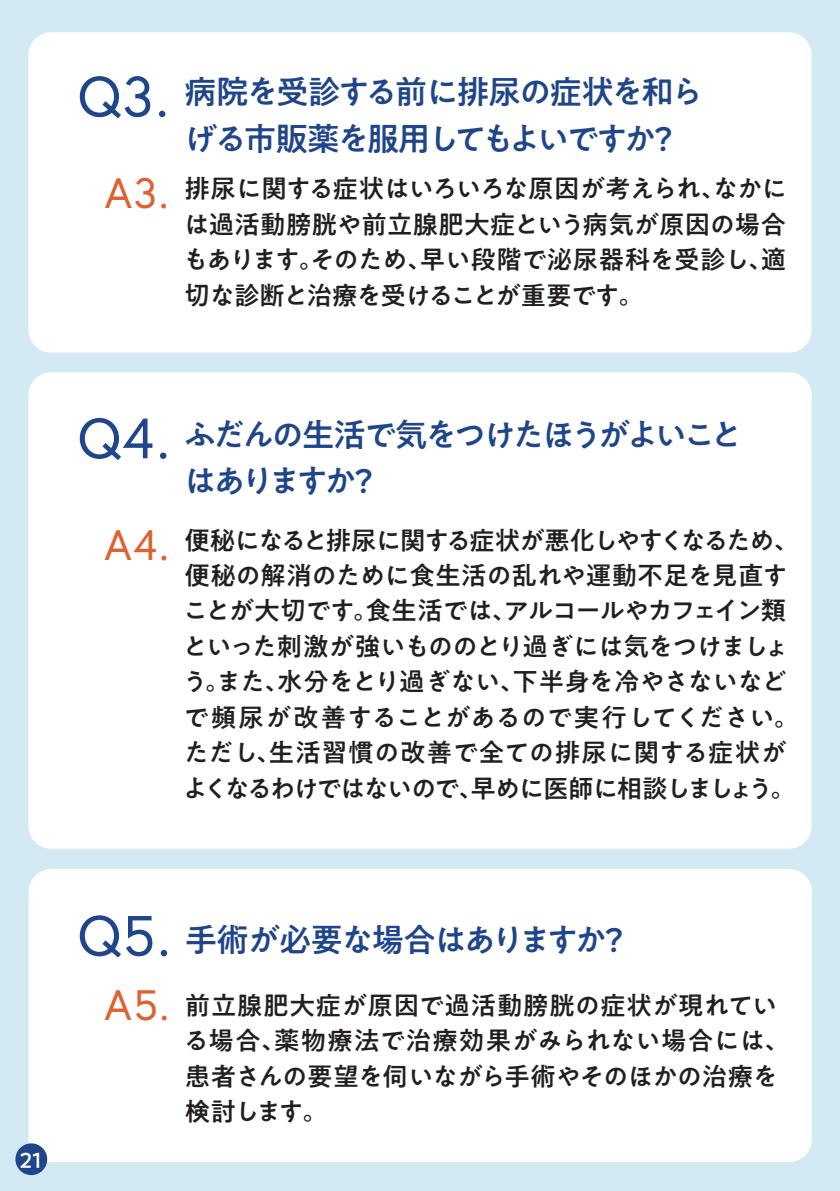
<style>
.page{position:relative;width:840px;height:1191px;background:#fff}
.page>*{position:absolute;margin:0;border:0;box-sizing:border-box;transform-origin:0 0}
.t1{font:56.6px "Europa";color:#1f468a}
.t2{font:42.6px "Europa";color:#dd6131}
.t3{font:500 32.6px/46.8px "PA1 Gothic Std N";letter-spacing:-.085em;color:#1f468a}
.t4{font:500 32.6px/46.8px "PA1 Gothic Std N";letter-spacing:-.115em;color:#1f468a}
.t5{font:500 32.6px "PA1 Gothic Std N";letter-spacing:-.06em;color:#1f468a}
.t6{font:500 25.6px/35.4px "PA1 Gothic Std N";letter-spacing:-.025em;color:#231f20;text-align:justify}
.t7{font:500 25.6px/35.4px "PA1 Gothic Std N";color:#231f20}
.t8{font:500 21.2px "PA1 Gothic Std N";color:#fff}
.s1{font-family:"Europa";font-weight:400;font-size:56.6px}
</style>
<div class="page">
<div style="left:0;top:0;width:839px;height:1191px;background:#d3eaf4"></div>
<div style="left:28px;top:32px;width:783px;height:321px;background:#fff;border-radius:23px"></div>
<div style="left:28px;top:372px;width:783px;height:476px;background:#fff;border-radius:23px"></div>
<div style="left:29px;top:869px;width:782px;height:293px;background:#fff;border-radius:23px"></div>
<div style="left:15px;top:1143px;width:32px;height:32px;background:#1f468a;border-radius:50%"></div>
<h1 class="t1" style="left:78px;top:60px;width:92px">Q3.</h1>
<h2 class="t2" style="left:105px;top:165px;width:65px">A3.</h2>
<p class="t3" style="left:184px;top:71px;width:520px">病院を受診する前に排尿の症状を和らげる市販薬を服用してもよいですか？</p>
<p class="t6" style="left:183px;top:173px;width:605px">排尿に関する症状はいろいろな原因が考えられ、なかには過活動膀胱や前立腺肥大症という病気が原因の場合もあります。そのため、早い段階で泌尿器科を受診し、適切な診断と治療を受けることが重要です。</p>
<h1 class="t1" style="left:78px;top:402px;width:94px">Q4.</h1>
<h2 class="t2" style="left:104px;top:517px;width:66px">A4.</h2>
<p class="t4" style="left:184px;top:414px;width:560px">ふだんの生活で気をつけたほうがよいことはありますか？</p>
<p class="t6" style="left:182px;top:524px;width:618px;text-align:left">便秘になると排尿に関する症状が悪化しやすくなるため、便秘の解消のために食生活の乱れや運動不足を見直すことが大切です。食生活では、アルコールやカフェイン類といった刺激が強いもののとり過ぎには気をつけましょう。また、水分をとり過ぎない、下半身を冷やさないなどで頻尿が改善することがあるので実行してください。ただし、生活習慣の改善で全ての排尿に関する症状がよくなるわけではないので、早めに医師に相談しましょう。</p>
<p class="t8" style="left:20px;top:1147px;width:24px">21</p>
<p class="t5" style="left:78px;top:920px;width:554px"><span class="s1">Q5.</span> 手術が必要な場合はありますか？</p>
<p class="t7" style="left:183px;top:990px;width:607px">前立腺肥大症が原因で過活動膀胱の症状が現れている場合、薬物療法で治療効果がみられない場合には、患者さんの要望を伺いながら手術やそのほかの治療を検討します。</p>
<h2 class="t2" style="left:104px;top:978px;width:66px">A5.</h2>
</div>
